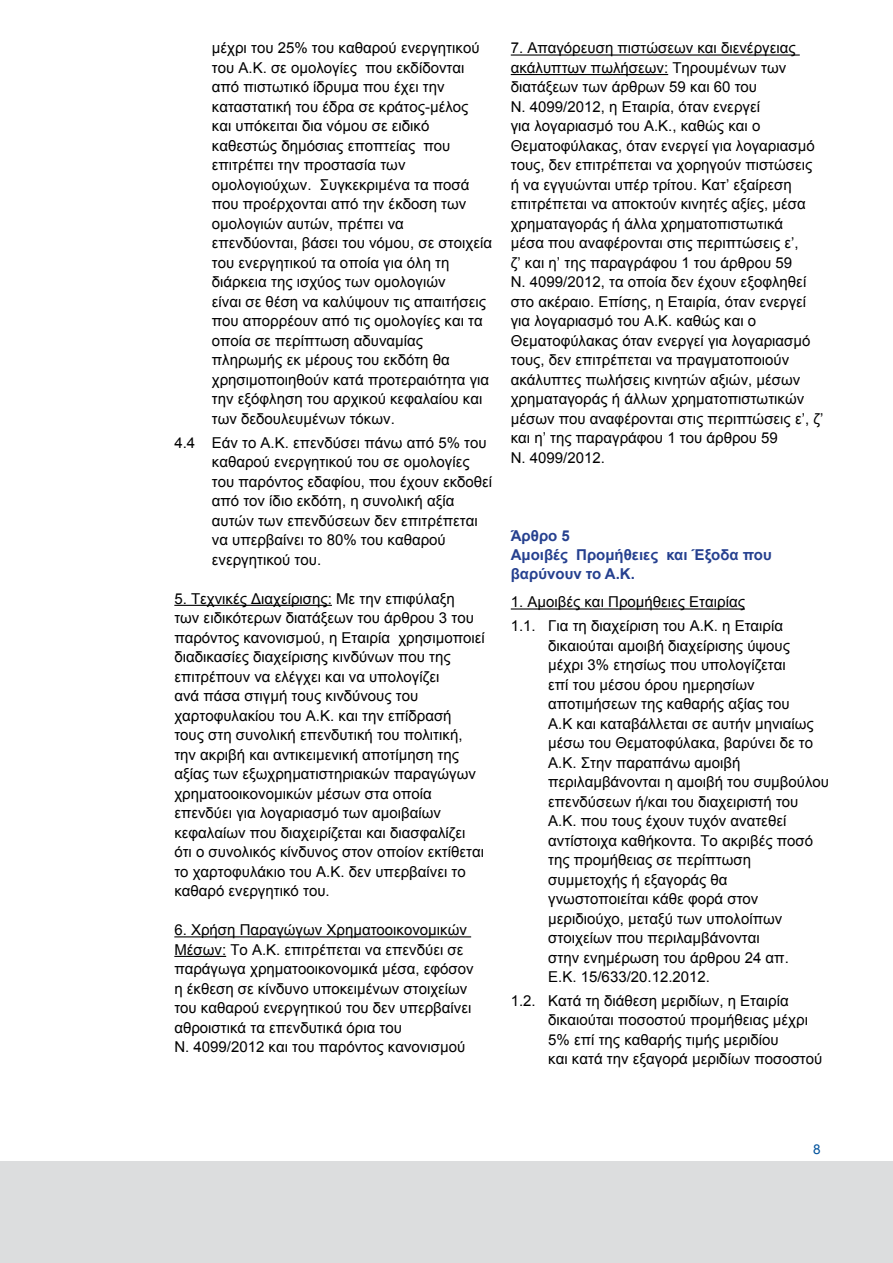
<style>
.page{position:relative;width:893px;height:1263px;background:#fff}
.page>*{position:absolute;margin:0;border:0;box-sizing:border-box;transform-origin:0 0}
.t1{font:15px/19.5px "Arial";color:#000}
.t2{font:700 15px/19.4px "Arial";color:#25408f}
.t3{font:13.5px "Arial";color:#00529c}
</style>
<div class="page">
<hr style="left:174px;top:605px;width:158px;height:1px;background:#000">
<hr style="left:174px;top:936px;width:297px;height:1px;background:#000">
<hr style="left:174px;top:956px;width:52px;height:1px;background:#000">
<hr style="left:511px;top:54px;width:289px;height:2px;background:#000">
<hr style="left:511px;top:74px;width:157px;height:1px;background:#000">
<hr style="left:511px;top:608px;width:234px;height:1px;background:#000">
<div style="left:0;top:1161px;width:893px;height:102px;background:#dcddde"></div>
<p class="t1" style="left:212px;top:39px;width:282px">μέχρι του 25% του καθαρού ενεργητικού του Α.Κ. σε ομολογίες που εκδίδονται από πιστωτικό ίδρυμα που έχει την καταστατική του έδρα σε κράτος-μέλος<br>και υπόκειται δια νόμου σε ειδικό καθεστώς δημόσιας εποπτείας που επιτρέπει την προστασία των ομολογιούχων. Συγκεκριμένα τα ποσά που προέρχονται από την έκδοση των ομολογιών αυτών, πρέπει να επενδύονται, βάσει του νόμου, σε στοιχεία του ενεργητικού τα οποία για όλη τη διάρκεια της ισχύος των ομολογιών<br>είναι σε θέση να καλύψουν τις απαιτήσεις που απορρέουν από τις ομολογίες και τα οποία σε περίπτωση αδυναμίας πληρωμής εκ μέρους του εκδότη θα χρησιμοποιηθούν κατά προτεραιότητα για την εξόφληση του αρχικού κεφαλαίου και των δεδουλευμένων τόκων.</p>
<p class="t1" style="left:212px;top:433px;width:282px;text-indent:-38px">4.4 Εάν το Α.Κ. επενδύσει πάνω από 5% του καθαρού ενεργητικού του σε ομολογίες του παρόντος εδαφίου, που έχουν εκδοθεί από τον ίδιο εκδότη, η συνολική αξία αυτών των επενδύσεων δεν επιτρέπεται να υπερβαίνει το 80% του καθαρού ενεργητικού του.</p>
<p class="t1" style="left:174px;top:589px;width:312px">5. Τεχνικές Διαχείρισης: Με την επιφύλαξη<br>των ειδικότερων διατάξεων του άρθρου 3 του παρόντος κανονισμού, η Εταιρία χρησιμοποιεί διαδικασίες διαχείρισης κινδύνων που της επιτρέπουν να ελέγχει και να υπολογίζει<br>ανά πάσα στιγμή τους κινδύνους του χαρτοφυλακίου του Α.Κ. και την επίδρασή τους στη συνολική επενδυτική του πολιτική, την ακριβή και αντικειμενική αποτίμηση της αξίας των εξωχρηματιστηριακών παραγώγων χρηματοοικονομικών μέσων στα οποία επενδύει για λογαριασμό των αμοιβαίων κεφαλαίων που διαχειρίζεται και διασφαλίζει ότι ο συνολικός κίνδυνος στον οποίον εκτίθεται το χαρτοφυλάκιο του Α.Κ. δεν υπερβαίνει το καθαρό ενεργητικό του.</p>
<p class="t1" style="left:174px;top:920px;width:301px">6. Χρήση Παραγώγων Χρηματοοικονομικών Μέσων: Το Α.Κ. επιτρέπεται να επενδύει σε παράγωγα χρηματοοικονομικά μέσα, εφόσον η έκθεση σε κίνδυνο υποκειμένων στοιχείων του καθαρού ενεργητικού του δεν υπερβαίνει αθροιστικά τα επενδυτικά όρια του<br>Ν. 4099/2012 και του παρόντος κανονισμού</p>
<p class="t1" style="left:511px;top:39px;width:314px">7. Απαγόρευση πιστώσεων και διενέργειας ακάλυπτων πωλήσεων: Τηρουμένων των διατάξεων των άρθρων 59 και 60 του<br>Ν. 4099/2012, η Εταιρία, όταν ενεργεί<br>για λογαριασμό του Α.Κ., καθώς και ο Θεματοφύλακας, όταν ενεργεί για λογαριασμό τους, δεν επιτρέπεται να χορηγούν πιστώσεις ή να εγγυώνται υπέρ τρίτου. Κατ’ εξαίρεση επιτρέπεται να αποκτούν κινητές αξίες, μέσα χρηματαγοράς ή άλλα χρηματοπιστωτικά<br>μέσα που αναφέρονται στις περιπτώσεις ε’,<br>ζ’ και η’ της παραγράφου 1 του άρθρου 59<br>Ν. 4099/2012, τα οποία δεν έχουν εξοφληθεί στο ακέραιο. Επίσης, η Εταιρία, όταν ενεργεί για λογαριασμό του Α.Κ. καθώς και ο Θεματοφύλακας όταν ενεργεί για λογαριασμό τους, δεν επιτρέπεται να πραγματοποιούν ακάλυπτες πωλήσεις κινητών αξιών, μέσων χρηματαγοράς ή άλλων χρηματοπιστωτικών μέσων που αναφέρονται στις περιπτώσεις ε’, ζ’ και η’ της παραγράφου 1 του άρθρου 59<br>Ν. 4099/2012.</p>
<p class="t2" style="left:511px;top:526px;width:262px">Άρθρο 5<br>Αμοιβές Προμήθειες και Έξοδα που βαρύνουν το Α.Κ.</p>
<p class="t1" style="left:511px;top:590px;width:274px;line-height:23.7px">1. Αμοιβές και Προμήθειες Εταιρίας<br>1.1. Για τη διαχείριση του Α.Κ. η Εταιρία</p>
<p class="t1" style="left:548px;top:636px;width:282px">δικαιούται αμοιβή διαχείρισης ύψους<br>μέχρι 3% ετησίως που υπολογίζεται<br>επί του μέσου όρου ημερησίων αποτιμήσεων της καθαρής αξίας του<br>Α.Κ και καταβάλλεται σε αυτήν μηνιαίως μέσω του Θεματοφύλακα, βαρύνει δε το Α.Κ. Στην παραπάνω αμοιβή περιλαμβάνονται η αμοιβή του συμβούλου επενδύσεων ή/και του διαχειριστή του Α.Κ. που τους έχουν τυχόν ανατεθεί αντίστοιχα καθήκοντα. Το ακριβές ποσό της προμήθειας σε περίπτωση συμμετοχής ή εξαγοράς θα γνωστοποιείται κάθε φορά στον μεριδιούχο, μεταξύ των υπολοίπων στοιχείων που περιλαμβάνονται<br>στην ενημέρωση του άρθρου 24 απ.<br>Ε.Κ. 15/633/20.12.2012.</p>
<p class="t1" style="left:548px;top:991px;width:276px;text-indent:-38px">1.2. Κατά τη διάθεση μεριδίων, η Εταιρία δικαιούται ποσοστού προμήθειας μέχρι 5% επί της καθαρής τιμής μεριδίου<br>και κατά την εξαγορά μεριδίων ποσοστού</p>
<p class="t3" style="left:813px;top:1141px;width:9px">8</p>
</div>
